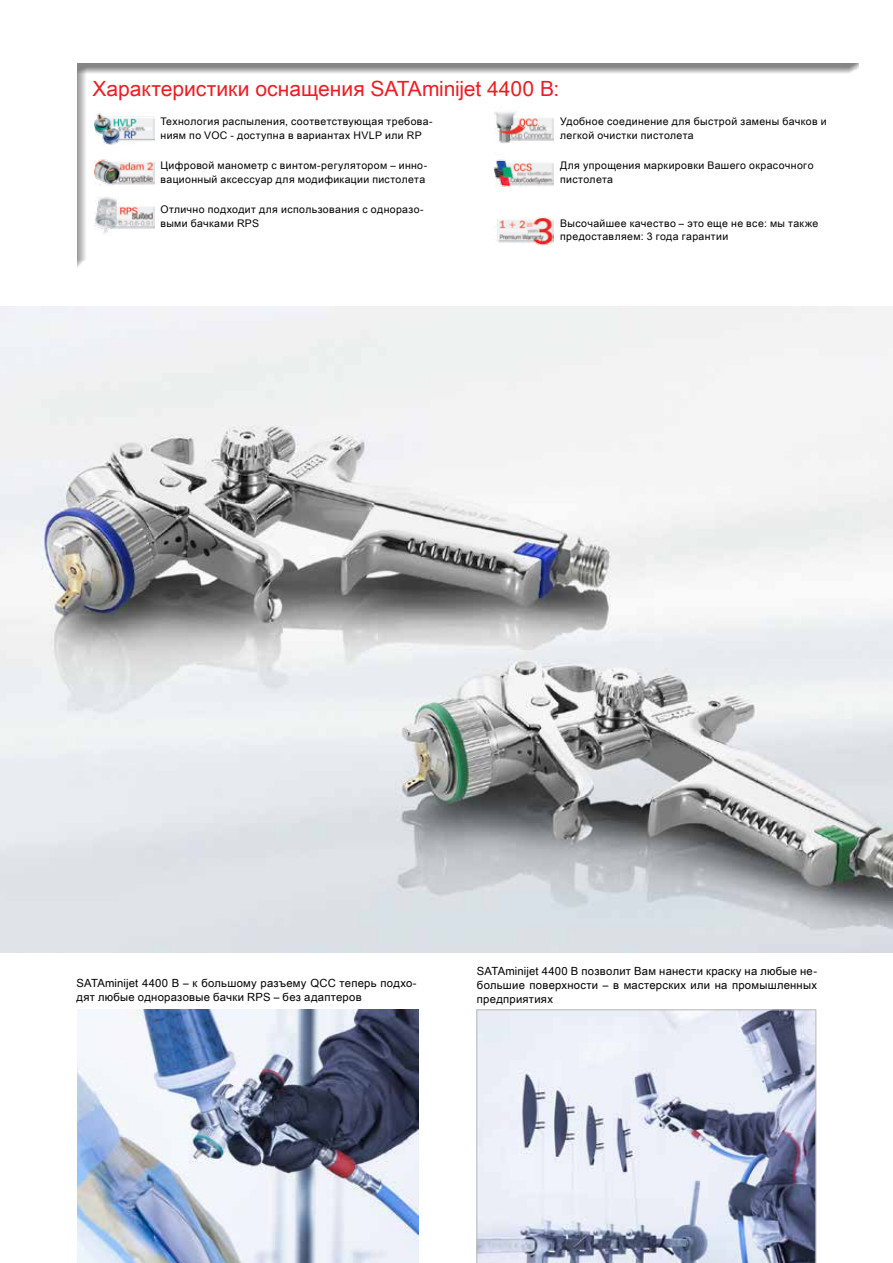
<style>
.page{position:relative;width:893px;height:1263px;background:#fff}
.page>*{position:absolute;margin:0;border:0;box-sizing:border-box;transform-origin:0 0}
.t1{font:21px "Arial Unicode MS";color:#ed1d24}
.t2{font:11.25px/14.2px "Arial Unicode MS";letter-spacing:.025em;color:#000;text-align:justify}
.t3{font:10.5px/13.5px "Arial Unicode MS";letter-spacing:.035em;color:#000}
</style>
<div class="page">
<img style="left:0;top:306px;width:893px;height:646px">
<svg style="left:476px;top:1009px;width:340px;height:254px;background:#c2c7d7"></svg>
<img style="left:94px;top:113px;width:60px;height:32px">
<img style="left:95px;top:159px;width:59px;height:27px">
<img style="left:95px;top:197px;width:59px;height:38px">
<img style="left:494px;top:112px;width:60px;height:31px">
<img style="left:494px;top:159px;width:59px;height:28px">
<img style="left:497px;top:217px;width:56px;height:29px">
<img style="left:78px;top:1009px;width:340px;height:254px">
<h1 class="t1" style="left:92px;top:73px;width:468px">Характеристики оснащения SATAminijet 4400 B:</h1>
<p class="t3" style="left:161px;top:114px;width:274px">Технология распыления, соответствующая требова&shy;ниям по VOC - доступна в вариантах HVLP или RP</p>
<p class="t3" style="left:161px;top:158px;width:268px">Цифровой манометр с винтом-регулятором – инно&shy;вационный аксессуар для модификации пистолета</p>
<p class="t3" style="left:161px;top:202px;width:265px">Отлично подходит для использования с одноразо&shy;выми бачками RPS</p>
<p class="t3" style="left:560px;top:114px;width:268px">Удобное соединение для быстрой замены бачков и легкой очистки пистолета</p>
<p class="t3" style="left:560px;top:158px;width:255px">Для упрощения маркировки Вашего окрасочного пистолета</p>
<p class="t3" style="left:560px;top:216px;width:259px">Высочайшее качество – это еще не все: мы также предоставляем: 3 года гарантии</p>
<p class="t2" style="left:77px;top:976px;width:342px">SATAminijet 4400 B – к большому разъему QCC теперь подхо&shy;дят любые одноразовые бачки RPS – без адаптеров</p>
<p class="t2" style="left:477px;top:963px;width:342px">SATAminijet 4400 B позволит Вам нанести краску на любые не&shy;большие поверхности – в мастерских или на промышленных предприятиях</p>
</div>
